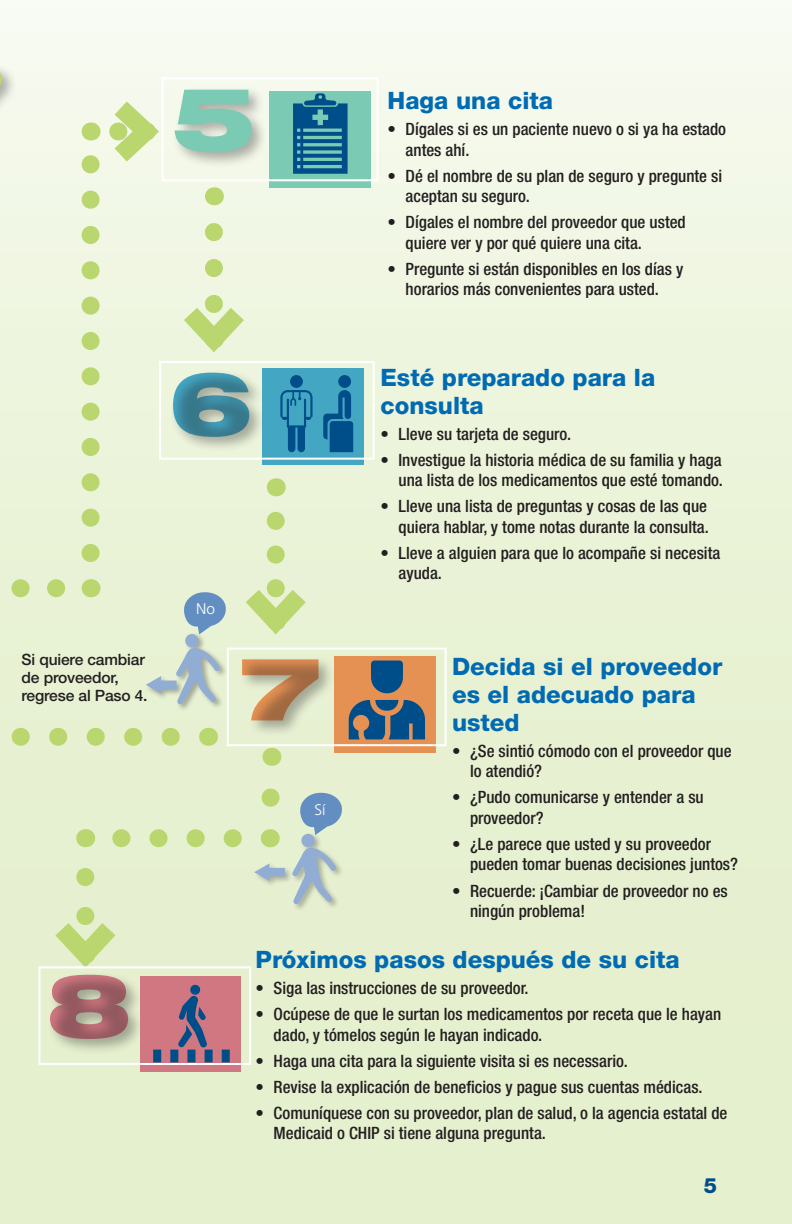
<style>
.page{position:relative;width:792px;height:1224px;background:#fff}
.page>*{position:absolute;margin:0;border:0;box-sizing:border-box;transform-origin:0 0}
.t1{font:900 expanded 88px "Helvetica Neue LT Std";color:#7acab4}
.t2{font:900 expanded 88px "Helvetica Neue LT Std";color:#43a7c4}
.t3{font:900 expanded 88px "Helvetica Neue LT Std";color:#e59153}
.t4{font:900 expanded 88px "Helvetica Neue LT Std";color:#d07781}
.guidemap_headers{font:800 24px/28px "Helvetica Neue LT Std";color:#006bb2}
.t5{font:800 21px "Helvetica Neue LT Std";color:#004e89}
.t6{font:500 condensed 17px/20.4px "Helvetica Neue LT Std";color:#231f20}
.t7{font:500 15.6px/18px "Helvetica Neue LT Std";letter-spacing:-.01em;color:#231f20}
.guidemap_text{font:300 15.4px "Frutiger LT Std";color:#fff}
</style>
<div class="page">
<div style="left:0;top:0;width:792px;height:1224px;background:linear-gradient(to bottom,#f4f9eb,#e1eec7)"></div>
<div style="left:334px;top:657px;width:101px;height:96px;background:#e59153"></div>
<div style="left:47px;top:971px;width:98px;height:84px;background:#231f20;opacity:.35"></div>
<svg style="left:261px;top:798px;width:19px;height:20px"></svg>
<svg style="left:104px;top:829px;width:129px;height:18px"></svg>
<svg style="left:85px;top:829px;width:1px;height:18px"></svg>
<svg style="left:37px;top:877px;width:97px;height:104px"></svg>
<svg style="left:0;top:66px;width:425px;height:700px"></svg>
<div style="left:253px;top:832px;width:90px;height:80px;background:#231f20;opacity:.3"></div>
<div style="left:301px;top:833px;width:14px;height:15px;background:#91add4;border-radius:6px"></div>
<svg style="left:292px;top:847px;width:44px;height:57px"></svg>
<svg style="left:254px;top:863px;width:31px;height:18px"></svg>
<svg style="left:298px;top:791px;width:46px;height:44px"></svg>
<div style="left:141px;top:977px;width:100px;height:95px;background:#d07781"></div>
<svg style="left:153px;top:984px;width:77px;height:78px"></svg>
<div style="left:38px;top:966px;width:213px;height:99px;border:2px solid #fff"></div>
<p class="t1" style="left:171px;top:62px;width:86px">5</p>
<p class="guidemap_headers" style="left:388px;top:86px;width:167px">Haga una cita</p>
<p class="t6" style="left:406px;top:119px;width:322px;text-indent:-18px">• Dígales si es un paciente nuevo o si ya ha estado antes ahí.</p>
<p class="t6" style="left:406px;top:165px;width:318px;text-indent:-18px">• Dé el nombre de su plan de seguro y pregunte si aceptan su seguro.</p>
<p class="t6" style="left:406px;top:212px;width:282px;text-indent:-18px">• Dígales el nombre del proveedor que usted quiere ver y por qué quiere una cita.</p>
<p class="t6" style="left:388px;top:258px;width:297px;text-align:center">• Pregunte si están disponibles en los días y horarios más convenientes para usted.</p>
<p class="t7" style="left:22px;top:651px;width:128px">Si quiere cambiar de proveedor, regrese al Paso 4.</p>
<p class="t4" style="left:47px;top:948px;width:86px">8</p>
<p class="t2" style="left:169px;top:346px;width:86px">6</p>
<p class="guidemap_headers" style="left:381px;top:363px;width:276px">Esté preparado para la consulta</p>
<p class="t6" style="left:381px;top:423px;width:192px">• Lleve su tarjeta de seguro.</p>
<p class="t6" style="left:381px;top:449px;width:344px;text-align:right">• Investigue la historia médica de su familia y haga una lista de los medicamentos que esté tomando.</p>
<p class="t6" style="left:381px;top:496px;width:330px;text-align:right">• Lleve una lista de preguntas y cosas de las que quiera hablar, y tome notas durante la consulta.</p>
<p class="t6" style="left:399px;top:543px;width:323px;text-indent:-18px">• Lleve a alguien para que lo acompañe si necesita ayuda.</p>
<p class="guidemap_text" style="left:196px;top:600px;width:20px">No</p>
<p class="t3" style="left:240px;top:632px;width:83px">7</p>
<p class="guidemap_headers" style="left:452px;top:652px;width:272px">Decida si el proveedor es el adecuado para usted</p>
<p class="t6" style="left:470px;top:740px;width:263px;text-indent:-18px">• ¿Se sintió cómodo con el proveedor que lo atendió?</p>
<p class="t6" style="left:470px;top:787px;width:235px;text-indent:-18px">• ¿Pudo comunicarse y entender a su proveedor?</p>
<p class="t6" style="left:470px;top:834px;width:270px;text-indent:-18px">• ¿Le parece que usted y su proveedor pueden tomar buenas decisiones juntos?</p>
<p class="t6" style="left:470px;top:880px;width:259px;text-indent:-18px">• Recuerde: ¡Cambiar de proveedor no es ningún problema!</p>
<h2 class="guidemap_headers" style="left:256px;top:945px;width:426px">Próximos pasos después de su cita</h2>
<p class="t6" style="left:256px;top:978px;width:275px">• Siga las instrucciones de su proveedor.</p>
<p class="t6" style="left:274px;top:1004px;width:449px;text-indent:-18px">• Ocúpese de que le surtan los medicamentos por receta que le hayan dado, y tómelos según le hayan indicado.</p>
<p class="t6" style="left:256px;top:1050px;width:374px">• Haga una cita para la siguiente visita si es necessario.</p>
<p class="t6" style="left:256px;top:1076px;width:449px">• Revise la explicación de beneficios y pague sus cuentas médicas.</p>
<p class="t6" style="left:274px;top:1103px;width:455px;text-indent:-18px">• Comuníquese con su proveedor, plan de salud, o la agencia estatal de<br>Medicaid o CHIP si tiene alguna pregunta.</p>
<p class="guidemap_text" style="left:314px;top:801px;width:13px">Sí</p>
<p class="t5" style="left:704px;top:1173px;width:15px">5</p>
</div>
